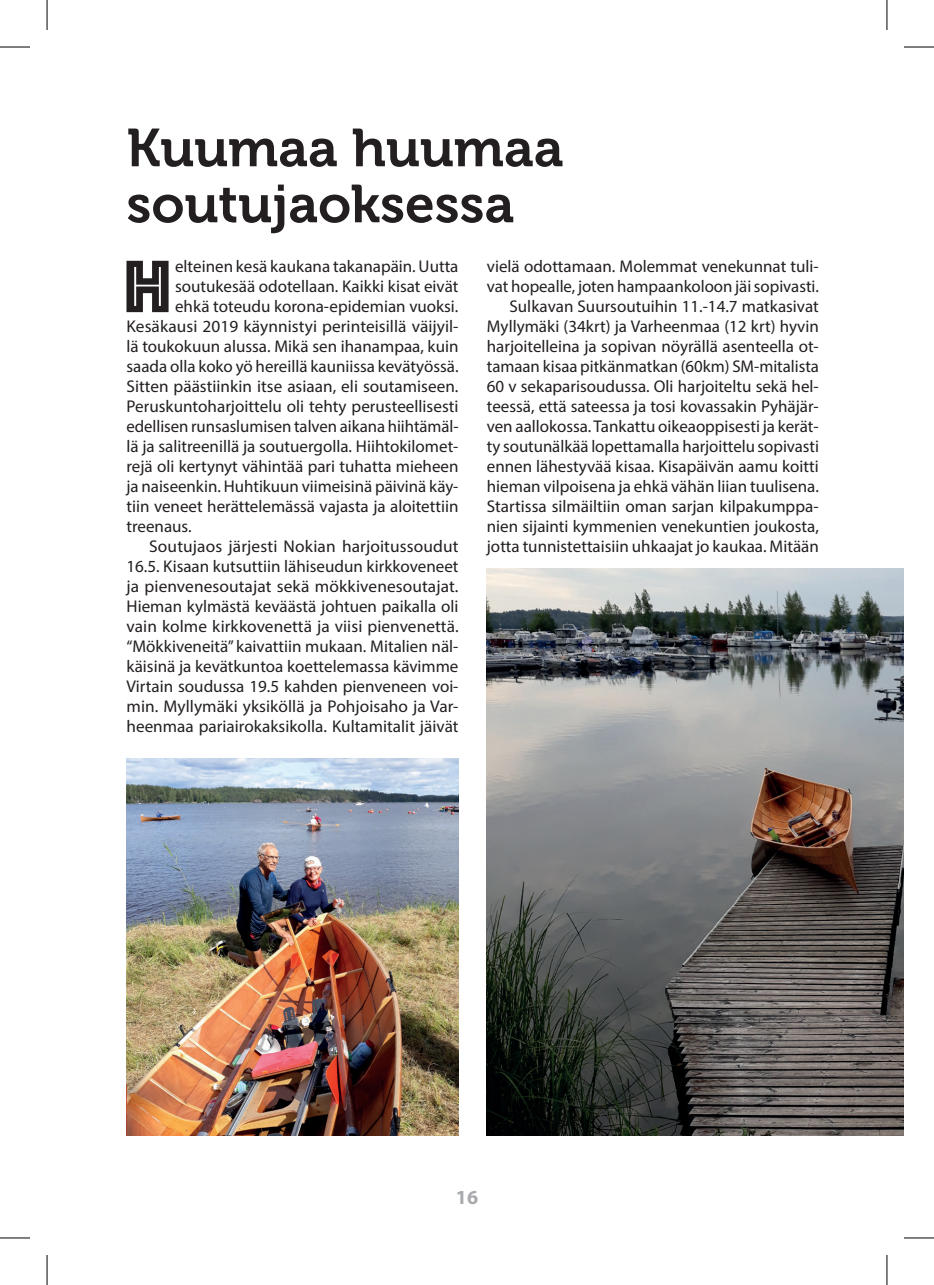
<style>
.page{position:relative;width:934px;height:1285px;background:#fff}
.page>*{position:absolute;margin:0;border:0;box-sizing:border-box;transform-origin:0 0}
.t1{font:77px "Phosphate Inline";color:#231f20}
.t2{font:53.2px/56px "Museo 700";color:#231f20}
.t3{font:700 20px "Myriad Pro";color:#a8a9ad}
.t4{font:17px/20px "Myriad Pro";color:#231f20;text-align:right}
</style>
<div class="page">
<img style="left:126px;top:759px;width:332px;height:377px">
<img style="left:486px;top:569px;width:417px;height:567px">
<hr style="left:0;top:47px;width:30px;height:1px;background:#000">
<hr style="left:903px;top:47px;width:30px;height:1px;background:#000">
<hr style="left:0;top:1237px;width:30px;height:1px;background:#000">
<hr style="left:903px;top:1237px;width:30px;height:1px;background:#000">
<hr style="left:47px;top:0;width:1px;height:30px;background:#000">
<hr style="left:47px;top:1255px;width:1px;height:30px;background:#000">
<hr style="left:886px;top:0;width:1px;height:30px;background:#000">
<hr style="left:886px;top:1255px;width:1px;height:30px;background:#000">
<h2 class="t2" style="left:126px;top:121px;width:438px">Kuumaa huumaa soutujaoksessa</h2>
<p class="t4" style="left:486px;top:256px;width:333px">vielä odottamaan. Molemmat venekunnat tuli&shy;vat hopealle, joten hampaankoloon jäi sopivasti.<br>Sulkavan Suursoutuihin 11.-14.7 matkasivat Myllymäki (34krt) ja Varheenmaa (12 krt) hyvin harjoitelleina ja sopivan nöyrällä asenteella ot&shy;tamaan kisaa pitkänmatkan (60km) SM-mitalista 60 v sekaparisoudussa. Oli harjoiteltu sekä hel&shy;teessä, että sateessa ja tosi kovassakin Pyhäjär&shy;ven aallokossa. Tankattu oikeaoppisesti ja kerät&shy;ty soutunälkää lopettamalla harjoittelu sopivasti ennen lähestyvää kisaa. Kisapäivän aamu koitti hieman vilpoisena ja ehkä vähän liian tuulisena.<br>Startissa silmäiltiin oman sarjan kilpakumppa&shy;nien sijainti kymmenien venekuntien joukosta, jotta tunnistettaisiin uhkaajat jo kaukaa. Mitään</p>
<h1 class="t1" style="left:124px;top:232px;width:49px">H</h1>
<p class="t4" style="left:175px;top:256px;width:285px">elteinen kesä kaukana takanapäin. Uutta</p>
<p class="t4" style="left:175px;top:276px;width:285px">soutukesää odotellaan. Kaikki kisat eivät</p>
<p class="t4" style="left:175px;top:296px;width:285px">ehkä toteudu korona-epidemian vuoksi.</p>
<p class="t4" style="left:126px;top:316px;width:333px">Kesäkausi 2019 käynnistyi perinteisillä väijyil-</p>
<p class="t4" style="left:126px;top:336px;width:333px">lä toukokuun alussa. Mikä sen ihanampaa, kuin</p>
<p class="t4" style="left:126px;top:356px;width:333px">saada olla koko yö hereillä kauniissa kevätyössä.</p>
<p class="t4" style="left:126px;top:376px;width:333px">Sitten päästiinkin itse asiaan, eli soutamiseen.</p>
<p class="t4" style="left:126px;top:396px;width:333px">Peruskuntoharjoittelu oli tehty perusteellisesti</p>
<p class="t4" style="left:126px;top:416px;width:333px">edellisen runsaslumisen talven aikana hiihtämäl-</p>
<p class="t4" style="left:126px;top:436px;width:333px">lä ja salitreenillä ja soutuergolla. Hiihtokilomet-</p>
<p class="t4" style="left:126px;top:456px;width:333px">rejä oli kertynyt vähintää pari tuhatta mieheen</p>
<p class="t4" style="left:126px;top:476px;width:333px">ja naiseenkin. Huhtikuun viimeisinä päivinä käy-</p>
<p class="t4" style="left:126px;top:496px;width:333px">tiin veneet herättelemässä vajasta ja aloitettiin</p>
<p class="t4" style="left:126px;top:516px;width:67px">treenaus.</p>
<p class="t4" style="left:149px;top:536px;width:311px">Soutujaos järjesti Nokian harjoitussoudut</p>
<p class="t4" style="left:126px;top:556px;width:333px">16.5. Kisaan kutsuttiin lähiseudun kirkkoveneet</p>
<p class="t4" style="left:126px;top:576px;width:333px">ja pienvenesoutajat sekä mökkivenesoutajat.</p>
<p class="t4" style="left:126px;top:596px;width:333px">Hieman kylmästä keväästä johtuen paikalla oli</p>
<p class="t4" style="left:126px;top:616px;width:333px">vain kolme kirkkovenettä ja viisi pienvenettä.</p>
<p class="t4" style="left:126px;top:636px;width:333px">“Mökkiveneitä” kaivattiin mukaan. Mitalien näl-</p>
<p class="t4" style="left:126px;top:656px;width:333px">käisinä ja kevätkuntoa koettelemassa kävimme</p>
<p class="t4" style="left:126px;top:676px;width:333px">Virtain soudussa 19.5 kahden pienveneen voi-</p>
<p class="t4" style="left:126px;top:696px;width:333px">min. Myllymäki yksiköllä ja Pohjoisaho ja Var-</p>
<p class="t4" style="left:126px;top:716px;width:333px">heenmaa pariairokaksikolla. Kultamitalit jäivät</p>
<p class="t3" style="left:455px;top:1184px;width:24px">16</p>
</div>
